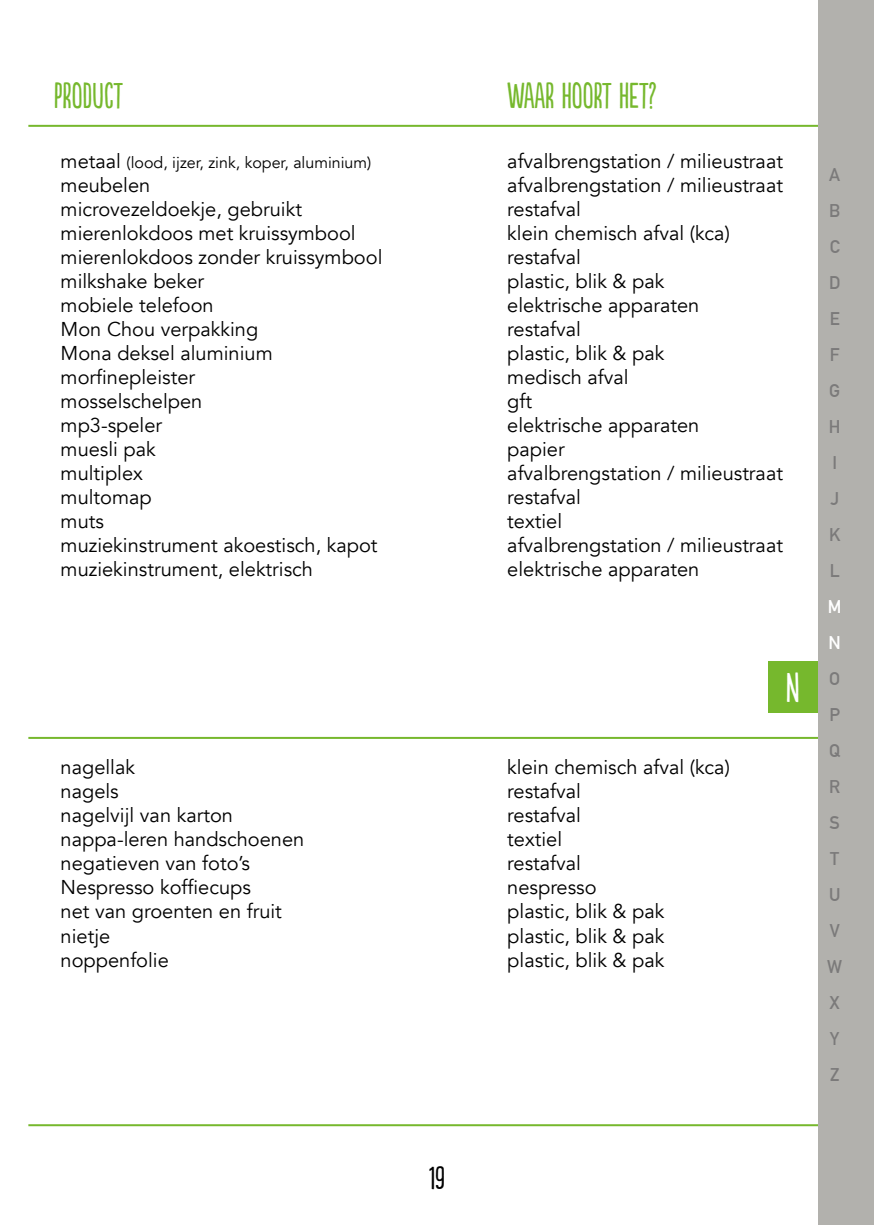
<style>
.page{position:relative;width:874px;height:1225px;background:#fff}
.page>*{position:absolute;margin:0;border:0;box-sizing:border-box;transform-origin:0 0}
.t1{font:40px "Populaire";color:#fff}
.t2{font:34px "Populaire";color:#76b82d}
.t3{font:30px "Populaire";color:#000}
.t4{font:20px/24px "Avenir";color:#000}
.t5{font:700 18px/36px "DIN Alternate";color:#7b7a7a}
.t6{font:700 18px/36px "DIN Alternate";color:#fff}
.t7{font:16px "Avenir";color:#000}
.s1{font-size:20px}
</style>
<div class="page">
<hr style="left:28px;top:125px;width:817px;height:2px;background:#76b82d">
<hr style="left:28px;top:737px;width:817px;height:2px;background:#76b82d">
<hr style="left:28px;top:1124px;width:817px;height:2px;background:#76b82d">
<div style="left:768px;top:661px;width:51px;height:51px;background:#76b82d"></div>
<div style="left:818px;top:0;width:55px;height:1225px;background:#b2b1ad"></div>
<h2 class="t2" style="left:54px;top:78px;width:71px">PRODUCT</h2>
<h2 class="t2" style="left:507px;top:78px;width:151px">WAAR HOORT HET?</h2>
<p class="t7" style="left:61px;top:153px;width:312px"><span class="s1">metaal</span> (lood, ijzer, zink, koper, aluminium)</p>
<p class="t4" style="left:61px;top:174px;width:323px">meubelen<br>microvezeldoekje, gebruikt mierenlokdoos met kruissymbool mierenlokdoos zonder kruissymbool milkshake beker<br>mobiele telefoon<br>Mon Chou verpakking<br>Mona deksel aluminium morfinepleister<br>mosselschelpen<br>mp3-speler<br>muesli pak<br>multiplex<br>multomap<br>muts<br>muziekinstrument akoestisch, kapot muziekinstrument, elektrisch</p>
<p class="t4" style="left:61px;top:756px;width:245px">nagellak<br>nagels<br>nagelvijl van karton nappa-leren handschoenen negatieven van foto’s<br>Nespresso koffiecups<br>net van groenten en fruit nietje<br>noppenfolie</p>
<p class="t4" style="left:507px;top:150px;width:277px">afvalbrengstation / milieustraat afvalbrengstation / milieustraat restafval<br>klein chemisch afval (kca) restafval<br>plastic, blik &amp; pak<br>elektrische apparaten<br>restafval<br>plastic, blik &amp; pak<br>medisch afval<br>gft<br>elektrische apparaten<br>papier<br>afvalbrengstation / milieustraat restafval<br>textiel<br>afvalbrengstation / milieustraat elektrische apparaten</p>
<p class="t4" style="left:507px;top:756px;width:224px">klein chemisch afval (kca) restafval<br>restafval<br>textiel<br>restafval<br>nespresso<br>plastic, blik &amp; pak plastic, blik &amp; pak plastic, blik &amp; pak</p>
<h1 class="t1" style="left:785px;top:666px;width:15px">N</h1>
<p class="t5" style="left:828px;top:155px;width:13px">A<br>B<br>C<br>D<br>E<br>F<br>G<br>H<br>I<br>J<br>K<br>L</p>
<p class="t6" style="left:827px;top:587px;width:15px">M<br>N</p>
<p class="t5" style="left:826px;top:659px;width:16px">O<br>P<br>Q<br>R<br>S<br>T<br>U<br>V<br>W<br>X<br>Y<br>Z</p>
<h3 class="t3" style="left:429px;top:1162px;width:17px">19</h3>
</div>
